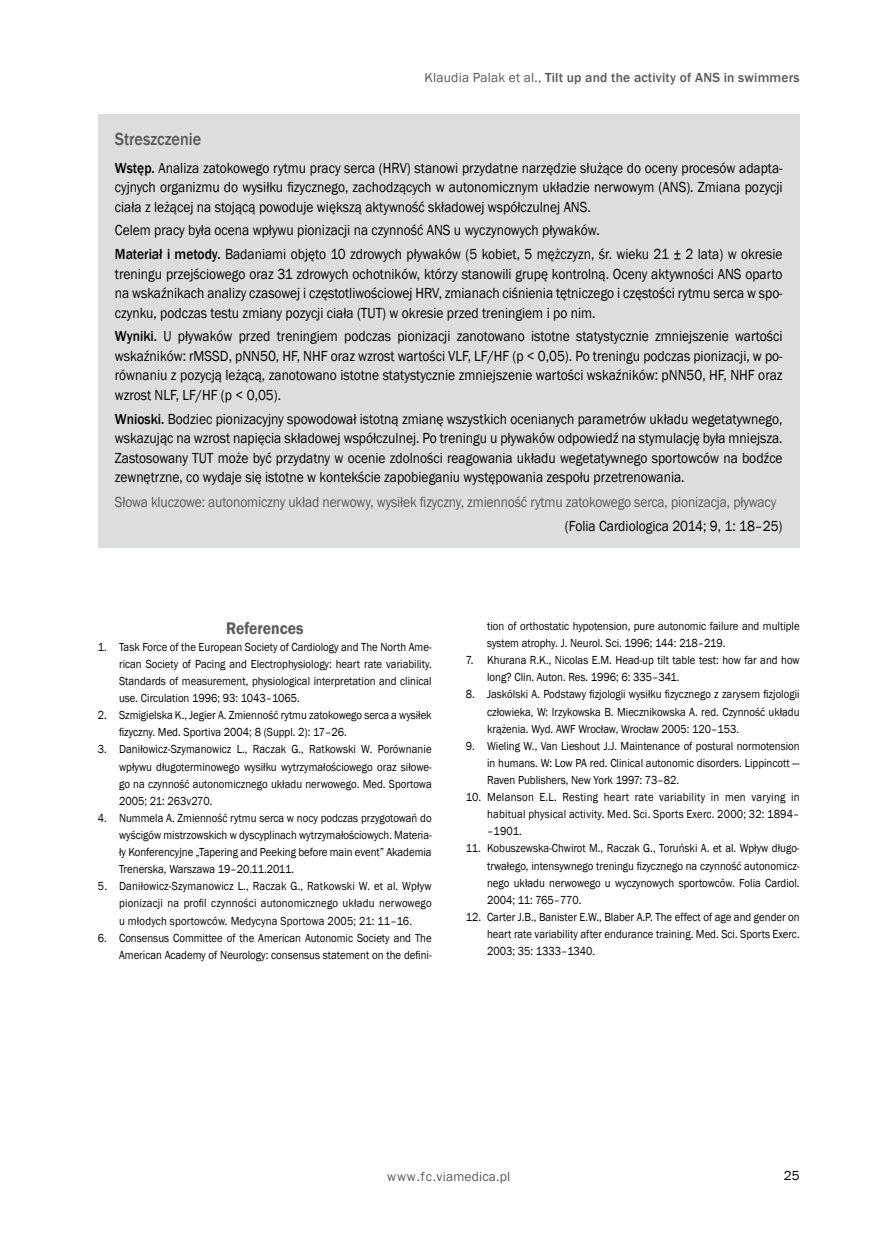
<style>
.page{position:relative;width:872px;height:1234px;background:#fff}
.page>*{position:absolute;margin:0;border:0;box-sizing:border-box;transform-origin:0 0}
.t1{font:500 18px "Franklin Gothic";color:#58595b;scale:.9 1}
.t2{font:600 17.25px "Franklin Gothic";color:#58595b;scale:.9 1}
.t3{font:15px/19.5px "Franklin Gothic";color:#000;text-align:justify;scale:.9 1}
.t4{font:15px "Franklin Gothic";letter-spacing:-.01em;color:#58595b;scale:.9 1}
.t5{font:500 13.5px "Franklin Gothic";letter-spacing:.01em;color:#58595b}
.t6{font:13.5px "Franklin Gothic";letter-spacing:.015em;color:#58595b}
.t7{font:13.5px "Franklin Gothic";color:#000}
.t8{font:12px/17.1px "Franklin Gothic";color:#000;text-align:justify;scale:.9 1}
.s1{font-weight:400}
.s2{font-weight:500}
</style>
<div class="page">
<div style="left:98px;top:115px;width:701px;height:433px;background:#dcddde"></div>
<p class="t5" style="left:424px;top:70px;width:376px"><span class="s1">Klaudia Palak et al.,</span> Tilt up and the activity of ANS in swimmers</p>
<h1 class="t1" style="left:115px;top:127px;width:98px">Streszczenie</h1>
<p class="t3" style="left:115px;top:158px;width:743px"><span class="s2">Wstęp.</span> Analiza zatokowego rytmu pracy serca (HRV) stanowi przydatne narzędzie służące do oceny procesów adapta&shy;cyjnych organizmu do wysiłku fizycznego, zachodzących w autonomicznym układzie nerwowym (ANS). Zmiana pozycji ciała z leżącej na stojącą powoduje większą aktywność składowej współczulnej ANS.</p>
<p class="t3" style="left:115px;top:219px;width:743px;line-height:23.7px">Celem pracy była ocena wpływu pionizacji na czynność ANS u wyczynowych pływaków.<br><span class="s2">Materiał i metody.</span> Badaniami objęto 10 zdrowych pływaków (5 kobiet, 5 mężczyzn, śr. wieku 21 ± 2 lata) w okresie</p>
<p class="t3" style="left:115px;top:264px;width:743px">treningu przejściowego oraz 31 zdrowych ochotników, którzy stanowili grupę kontrolną. Oceny aktywności ANS oparto na wskaźnikach analizy czasowej i częstotliwościowej HRV, zmianach ciśnienia tętniczego i częstości rytmu serca w spo&shy;czynku, podczas testu zmiany pozycji ciała (TUT) w okresie przed treningiem i po nim.</p>
<p class="t3" style="left:115px;top:327px;width:743px"><span class="s2">Wyniki.</span> U pływaków przed treningiem podczas pionizacji zanotowano istotne statystycznie zmniejszenie wartości wskaźników: rMSSD, pNN50, HF, NHF oraz wzrost wartości VLF, LF/HF (p &lt; 0,05). Po treningu podczas pionizacji, w po&shy;równaniu z pozycją leżącą, zanotowano istotne statystycznie zmniejszenie wartości wskaźników: pNN50, HF, NHF oraz wzrost NLF, LF/HF (p &lt; 0,05).</p>
<p class="t3" style="left:115px;top:409px;width:743px"><span class="s2">Wnioski.</span> Bodziec pionizacyjny spowodował istotną zmianę wszystkich ocenianych parametrów układu wegetatywnego, wskazując na wzrost napięcia składowej współczulnej. Po treningu u pływaków odpowiedź na stymulację była mniejsza.<br>Zastosowany TUT może być przydatny w ocenie zdolności reagowania układu wegetatywnego sportowców na bodźce zewnętrzne, co wydaje się istotne w kontekście zapobieganiu występowania zespołu przetrenowania.</p>
<p class="t4" style="left:115px;top:492px;width:736px">Słowa kluczowe: autonomiczny układ nerwowy, wysiłek fizyczny, zmienność rytmu zatokowego serca, pionizacja, pływacy</p>
<p class="t3" style="left:565px;top:516px;width:243px">(Folia Cardiologica 2014; 9, 1: 18–25)</p>
<h2 class="t2" style="left:226px;top:617px;width:87px">References</h2>
<p class="t8" style="left:119px;top:638px;width:349px;text-indent:-21px">1. Task Force of the European Society of Cardiology and The North Ame&shy;rican Society of Pacing and Electrophysiology: heart rate variability.<br>Standards of measurement, physiological interpretation and clinical use. Circulation 1996; 93: 1043–1065.</p>
<p class="t8" style="left:119px;top:706px;width:349px;text-indent:-21px">2. Szmigielska K., Jegier A. Zmienność rytmu zatokowego serca a wysiłek fizyczny. Med. Sportiva 2004; 8 (Suppl. 2): 17–26.</p>
<p class="t8" style="left:119px;top:741px;width:349px;text-indent:-21px">3. Daniłowicz-Szymanowicz L., Raczak G., Ratkowski W. Porównanie wpływu długoterminowego wysiłku wytrzymałościowego oraz siłowe&shy;go na czynność autonomicznego układu nerwowego. Med. Sportowa 2005; 21: 263v270.</p>
<p class="t8" style="left:119px;top:809px;width:349px;text-indent:-21px">4. Nummela A. Zmienność rytmu serca w nocy podczas przygotowań do wyścigów mistrzowskich w dyscyplinach wytrzymałościowych. Materia&shy;ły Konferencyjne „Tapering and Peeking before main event” Akademia Trenerska, Warszawa 19–20.11.2011.</p>
<p class="t8" style="left:119px;top:877px;width:349px;text-indent:-21px">5. Daniłowicz-Szymanowicz L., Raczak G., Ratkowski W. et al. Wpływ pionizacji na profil czynności autonomicznego układu nerwowego u młodych sportowców. Medycyna Sportowa 2005; 21: 11–16.</p>
<p class="t8" style="left:98px;top:929px;width:372px;text-align:right">6. Consensus Committee of the American Autonomic Society and The<br>American Academy of Neurology: consensus statement on the defini-</p>
<p class="t8" style="left:487px;top:617px;width:349px">tion of orthostatic hypotension, pure autonomic failure and multiple system atrophy. J. Neurol. Sci. 1996; 144: 218–219.</p>
<p class="t8" style="left:487px;top:651px;width:349px;text-indent:-21px">7. Khurana R.K., Nicolas E.M. Head-up tilt table test: how far and how long? Clin. Auton. Res. 1996; 6: 335–341.</p>
<p class="t8" style="left:487px;top:686px;width:349px;text-indent:-21px">8. Jaskólski A. Podstawy fizjologii wysiłku fizycznego z zarysem fizjologii człowieka, W: Irzykowska B. Miecznikowska A. red. Czynność układu krążenia. Wyd. AWF Wrocław, Wrocław 2005: 120–153.</p>
<p class="t8" style="left:487px;top:737px;width:349px;text-indent:-21px">9. Wieling W., Van Lieshout J.J. Maintenance of postural normotension in humans. W: Low PA red. Clinical autonomic disorders. Lippincott — Raven Publishers, New York 1997: 73–82.</p>
<p class="t8" style="left:487px;top:788px;width:349px;text-indent:-21px">10. Melanson E.L. Resting heart rate variability in men varying in habitual physical activity. Med. Sci. Sports Exerc. 2000; 32: 1894– –1901.</p>
<p class="t8" style="left:487px;top:840px;width:349px;text-indent:-21px">11. Kobuszewska-Chwirot M., Raczak G., Toruński A. et al. Wpływ długo&shy;trwałego, intensywnego treningu fizycznego na czynność autonomicz&shy;nego układu nerwowego u wyczynowych sportowców. Folia Cardiol.<br>2004; 11: 765–770.</p>
<p class="t8" style="left:487px;top:908px;width:349px;text-indent:-21px">12. Carter J.B., Banister E.W., Blaber A.P. The effect of age and gender on heart rate variability after endurance training. Med. Sci. Sports Exerc.<br>2003; 35: 1333–1340.</p>
<p class="t6" style="left:387px;top:1168px;width:124px">www.fc.viamedica.pl</p>
<p class="t7" style="left:784px;top:1166px;width:17px">25</p>
</div>
